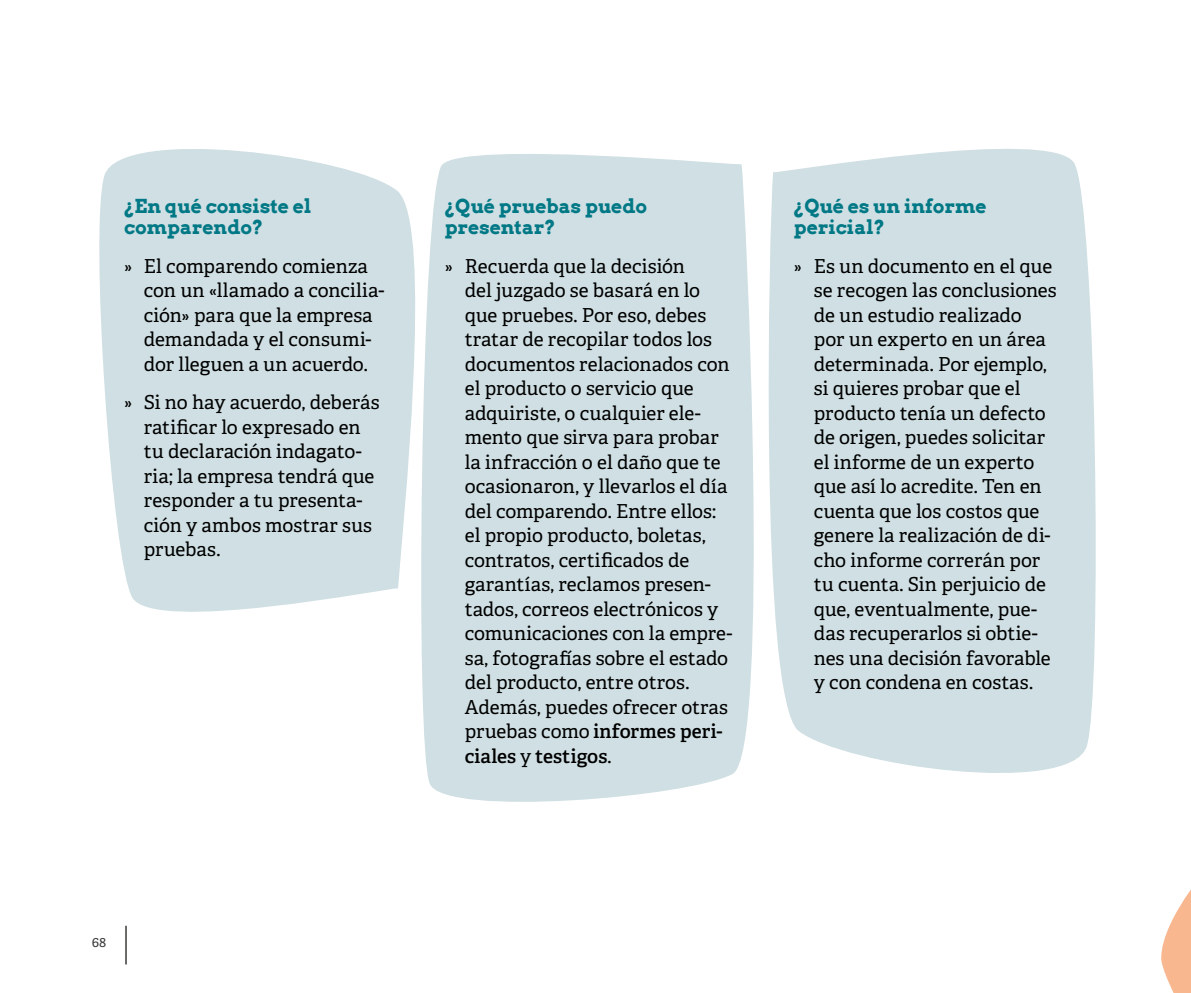
<style>
.page{position:relative;width:1191px;height:993px;background:#fff}
.page>*{position:absolute;margin:0;border:0;box-sizing:border-box;transform-origin:0 0}
.t1{font:19.25px/24.5px "Adelle";color:#000}
.subti2{font:700 19.25px/20.8px "Arvo";color:#007885}
.t2{font:14px "Adelle";color:#3c3c3b}
.s1{font-weight:600}
</style>
<div class="page">
<svg style="left:1161px;top:889px;width:30px;height:103px"></svg>
<svg style="left:99px;top:149px;width:315px;height:463px;fill:#cfdfe3"></svg>
<div style="left:771px;top:148px;width:325px;height:625px;background:#cfdfe3"></div>
<svg style="left:414px;top:154px;width:357px;height:648px;fill:#cfdfe3"></svg>
<hr style="left:125px;top:925px;width:2px;height:39px;background:#575756">
<p class="subti2" style="left:124px;top:196px;width:189px">¿En qué consiste el comparendo?</p>
<p class="t1" style="left:144px;top:254px;width:242px;text-indent:-20px">» El comparendo comienza con un «llamado a concilia&shy;ción» para que la empresa demandada y el consumi&shy;dor lleguen a un acuerdo.</p>
<p class="t1" style="left:144px;top:390px;width:237px;text-indent:-20px">» Si no hay acuerdo, deberás ratificar lo expresado en tu declaración indagato&shy;ria; la empresa tendrá que responder a tu presenta&shy;ción y ambos mostrar sus pruebas.</p>
<p class="subti2" style="left:445px;top:196px;width:204px">¿Qué pruebas puedo presentar?</p>
<p class="t1" style="left:465px;top:254px;width:269px;text-indent:-20px">» Recuerda que la decisión<br>del juzgado se basará en lo que pruebes. Por eso, debes tratar de recopilar todos los documentos relacionados con el producto o servicio que adquiriste, o cualquier ele&shy;mento que sirva para probar la infracción o el daño que te ocasionaron, y llevarlos el día del comparendo. Entre ellos: el propio producto, boletas, contratos, certificados de garantías, reclamos presen&shy;tados, correos electrónicos y comunicaciones con la empre&shy;sa, fotografías sobre el estado del producto, entre otros.<br>Además, puedes ofrecer otras pruebas como <span class="s1">informes peri&shy;ciales</span> y <span class="s1">testigos</span>.</p>
<p class="subti2" style="left:794px;top:196px;width:194px">¿Qué es un informe pericial?</p>
<p class="t1" style="left:814px;top:254px;width:244px;text-indent:-20px">» Es un documento en el que se recogen las conclusiones de un estudio realizado por un experto en un área determinada. Por ejemplo, si quieres probar que el producto tenía un defecto de origen, puedes solicitar el informe de un experto que así lo acredite. Ten en cuenta que los costos que genere la realización de di&shy;cho informe correrán por tu cuenta. Sin perjuicio de que, eventualmente, pue&shy;das recuperarlos si obtie&shy;nes una decisión favorable y con condena en costas.</p>
<p class="t2" style="left:92px;top:933px;width:16px">68</p>
</div>
